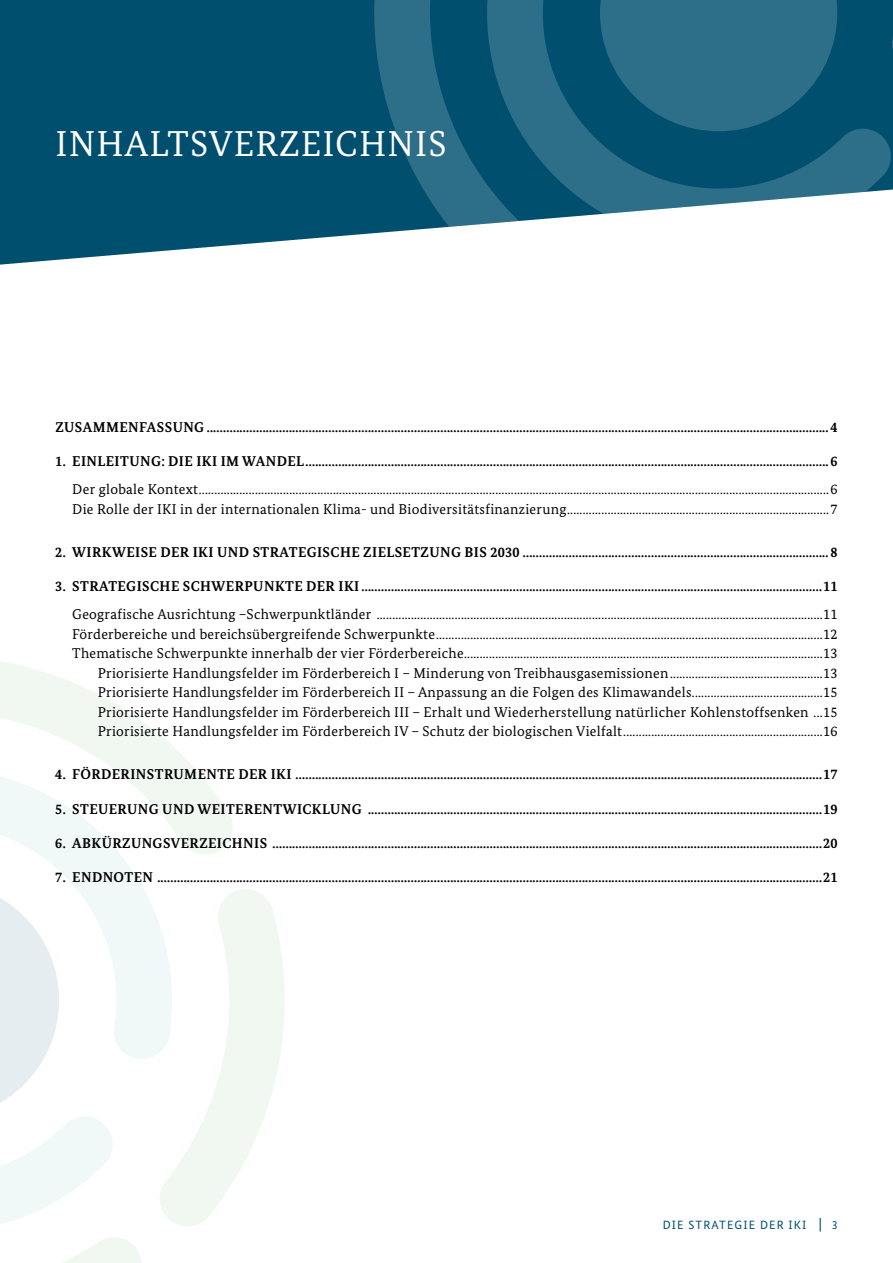
<style>
.page{position:relative;width:893px;height:1263px;background:#fff}
.page>*{position:absolute;margin:0;border:0;box-sizing:border-box;transform-origin:0 0}
.t1{font:36px "Bundes Serif";letter-spacing:.03em;color:#fff}
.t2{font:700 14.25px "Bundes Serif";letter-spacing:.03em;color:#000}
.t3{font:14.25px "Bundes Serif";letter-spacing:.02em;color:#000}
.t4{font:12px "Bundes Sans";letter-spacing:.09em;color:#014f6f}
</style>
<div class="page">
<div style="left:0;top:0;width:374px;height:265px;background:#014f6f"></div>
<svg style="left:552px;top:0;width:341px;height:219px;background:#296b85"></svg>
<svg style="left:374px;top:0;width:178px;height:234px;background:#206480"></svg>
<svg style="left:0;top:855px;width:156px;height:369px"></svg>
<svg style="left:156px;top:889px;width:129px;height:337px"></svg>
<svg style="left:0;top:661px;width:233px;height:194px"></svg>
<svg style="left:62px;top:1237px;width:80px;height:26px"></svg>
<svg style="left:820px;top:1218px;width:1px;height:13px"></svg>
<h1 class="t1" style="left:56px;top:122px;width:392px">INHALTSVERZEICHNIS</h1>
<p class="t2" style="left:55px;top:418px;width:784px">ZUSAMMENFASSUNG............................................................................................................................................................................................. 4</p>
<p class="t2" style="left:55px;top:453px;width:784px">1. EINLEITUNG: DIE IKI IM WANDEL............................................................................................................................................................... 6</p>
<p class="t3" style="left:72px;top:481px;width:767px">Der globale Kontext..........................................................................................................................................................................................................6</p>
<p class="t3" style="left:72px;top:500px;width:767px">Die Rolle der IKI in der internationalen Klima- und Biodiversitätsfinanzierung....................................................................................7</p>
<p class="t2" style="left:55px;top:543px;width:784px">2. WIRKWEISE DER IKI UND STRATEGISCHE ZIELSETZUNG BIS 2030 ............................................................................................. 8</p>
<p class="t2" style="left:55px;top:578px;width:784px">3. STRATEGISCHE SCHWERPUNKTE DER IKI............................................................................................................................................11</p>
<p class="t3" style="left:72px;top:606px;width:767px">Geografische Ausrichtung –Schwerpunktländer ...............................................................................................................................................11</p>
<p class="t3" style="left:72px;top:625px;width:767px">Förderbereiche und bereichsübergreifende Schwerpunkte............................................................................................................................12</p>
<p class="t3" style="left:72px;top:645px;width:767px">Thematische Schwerpunkte innerhalb der vier Förderbereiche...................................................................................................................13</p>
<p class="t3" style="left:98px;top:664px;width:741px">Priorisierte Handlungsfelder im Förderbereich I – Minderung von Treibhausgasemissionen.................................................13</p>
<p class="t3" style="left:98px;top:684px;width:741px">Priorisierte Handlungsfelder im Förderbereich II – Anpassung an die Folgen des Klimawandels..........................................15</p>
<p class="t3" style="left:98px;top:703px;width:741px">Priorisierte Handlungsfelder im Förderbereich III – Erhalt und Wiederherstellung natürlicher Kohlenstoffsenken ...15</p>
<p class="t3" style="left:98px;top:723px;width:741px">Priorisierte Handlungsfelder im Förderbereich IV – Schutz der biologischen Vielfalt................................................................16</p>
<p class="t2" style="left:55px;top:765px;width:784px">4. FÖRDERINSTRUMENTE DER IKI ................................................................................................................................................................17</p>
<p class="t2" style="left:55px;top:800px;width:784px">5. STEUERUNG UND WEITERENTWICKLUNG ..........................................................................................................................................19</p>
<p class="t2" style="left:55px;top:834px;width:784px">6. ABKÜRZUNGSVERZEICHNIS .......................................................................................................................................................................20</p>
<p class="t2" style="left:55px;top:869px;width:784px">7. ENDNOTEN ..........................................................................................................................................................................................................21</p>
<p class="t4" style="left:663px;top:1217px;width:145px">DIE STRATEGIE DER IKI</p>
<p class="t4" style="left:832px;top:1217px;width:7px">3</p>
</div>
